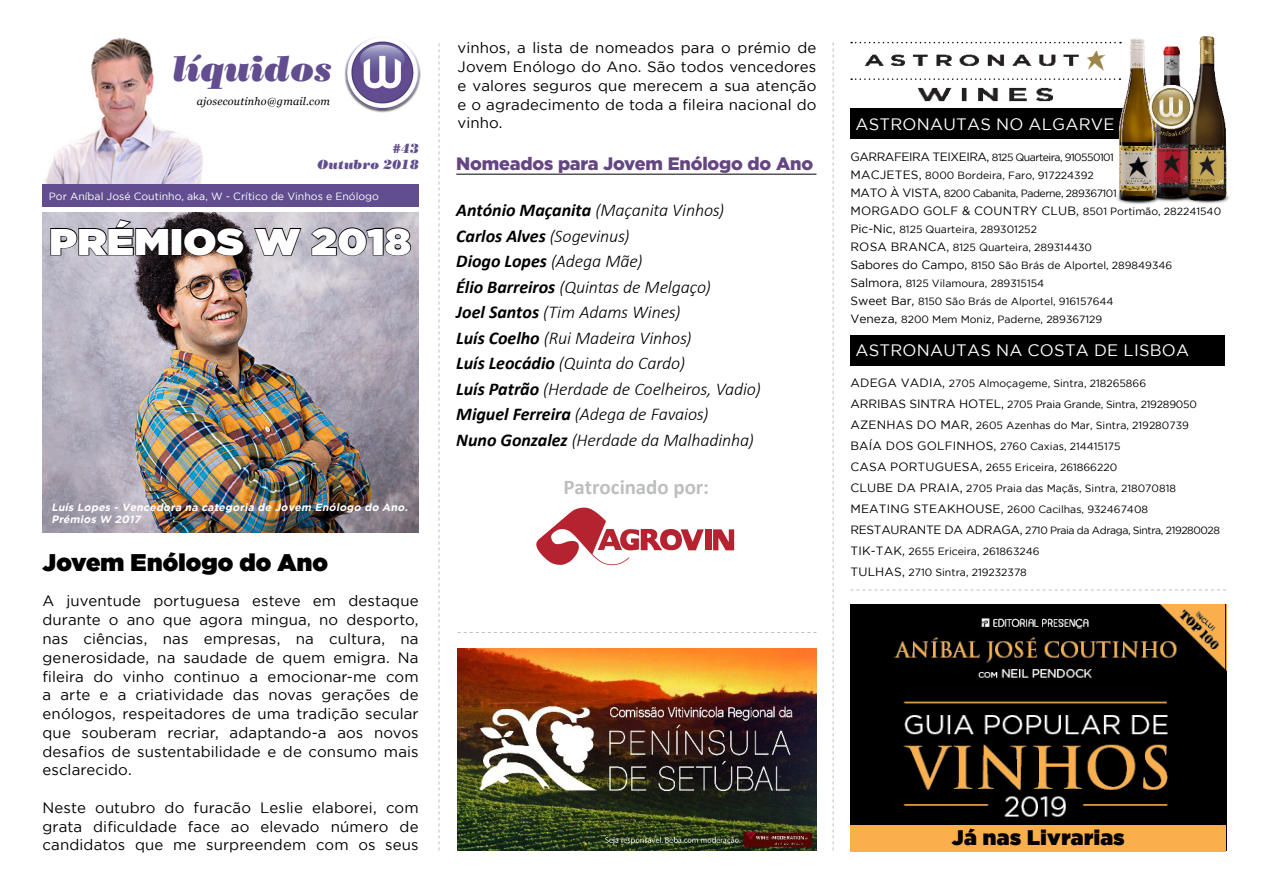
<style>
.page{position:relative;width:1263px;height:893px;background:#fff}
.page>*{position:absolute;margin:0;border:0;box-sizing:border-box;transform-origin:0 0}
.t1{font:37.05px "Gotham Ultra";letter-spacing:.01em;color:#fff;scale:1.1 1}
.t2{font:italic 36px "Bodoni Poster";color:#614d8f}
.t3{font:24px "Gotham Ultra";letter-spacing:.01em;color:#000}
.t4{font:700 21px "Calibri";color:#bcbec0}
.t5{font:21px "Gotham Ultra";letter-spacing:.02em;color:#000}
.t6{font:italic 300 18px/25.5px "Calibri";letter-spacing:-.01em;color:#000}
.t7{font:900 18px "Gotham HTF";letter-spacing:-.01em;color:#664682}
.t8{font:16.5px "Gotham";letter-spacing:.015em;color:#fff}
.t9{font:15px/18.8px "Gotham";letter-spacing:.01em;color:#000;text-align:justify}
.t10{font:italic 13.2px/15.9px "Bodoni Poster";color:#614d8f;text-align:right}
.t11{font:12px "Gotham";letter-spacing:.015em;color:#000}
.t12{font:italic 10.8px "Georgia";letter-spacing:.02em;color:#000}
.t13{font:10.5px/18px "Gotham";color:#000}
.t14{font:10.5px/18px "Gotham";letter-spacing:-.04em;color:#000}
.t15{font:italic 700 10.5px/12px "Gotham";color:#fff}
.t16{font:10.5px "Gotham";color:#fff}
.s1{font-weight:700}
.s2{font-size:12px}
.s3{font-size:10.5px}
</style>
<div class="page">
<img style="left:458px;top:649px;width:358px;height:201px">
<svg style="left:851px;top:78px;width:259px;height:2px"></svg>
<svg style="left:851px;top:42px;width:259px;height:1px"></svg>
<img style="left:864px;top:50px;width:242px;height:21px">
<img style="left:916px;top:87px;width:137px;height:22px">
<img style="left:43px;top:38px;width:160px;height:147px">
<svg style="left:439px;top:43px;width:1px;height:807px"></svg>
<svg style="left:833px;top:43px;width:1px;height:807px"></svg>
<div style="left:43px;top:185px;width:376px;height:22px;background:#614d8f"></div>
<div style="left:345px;top:36px;width:76px;height:77px;background:#000;opacity:.65"></div>
<img style="left:347px;top:36px;width:72px;height:73px">
<svg style="left:458px;top:632px;width:358px;height:1px"></svg>
<svg style="left:850px;top:590px;width:376px;height:1px"></svg>
<div style="left:850px;top:335px;width:375px;height:31px;background:#000"></div>
<div style="left:850px;top:109px;width:367px;height:30px;background:#000"></div>
<img style="left:43px;top:213px;width:376px;height:320px">
<svg style="left:50px;top:218px;width:120px;height:38px;background:#89858e"></svg>
<div style="left:171px;top:228px;width:11px;height:27px;border:2px solid #000"></div>
<svg style="left:183px;top:227px;width:62px;height:30px;background:#261c1a"></svg>
<svg style="left:253px;top:227px;width:50px;height:30px"></svg>
<svg style="left:310px;top:227px;width:102px;height:30px;background:#8f8b95"></svg>
<hr style="left:456px;top:174px;width:360px;height:1px;background:#000">
<img style="left:1110px;top:36px;width:119px;height:168px">
<img style="left:850px;top:605px;width:376px;height:220px">
<div style="left:850px;top:825px;width:376px;height:26px;background:#faaf4c"></div>
<img style="left:978px;top:614px;width:113px;height:18px">
<svg style="left:713px;top:529px;width:21px;height:21px"></svg>
<div style="left:705px;top:529px;width:6px;height:21px;background:#b62330"></div>
<svg style="left:536px;top:507px;width:168px;height:59px"></svg>
<h2 class="t2" style="left:172px;top:47px;width:162px">líquidos</h2>
<p class="t12" style="left:197px;top:94px;width:135px">ajosecoutinho@gmail.com</p>
<p class="t10" style="left:318px;top:141px;width:103px">#43<br>Outubro 2018</p>
<p class="t16" style="left:49px;top:190px;width:332px">Por Aníbal José Coutinho, aka, W - Crítico de Vinhos e Enólogo</p>
<h1 class="t1" style="left:49px;top:220px;width:330px">PRÉMIOS W 2018</h1>
<p class="t15" style="left:51px;top:501px;width:360px">Luís Lopes - Vencedora na categoria de Jovem Enólogo do Ano.<br>Prémios W 2017</p>
<h3 class="t3" style="left:43px;top:549px;width:287px">Jovem Enólogo do Ano</h3>
<p class="t9" style="left:43px;top:592px;width:378px">A juventude portuguesa esteve em destaque durante o ano que agora mingua, no desporto, nas ciências, nas empresas, na cultura, na generosidade, na saudade de quem emigra. Na fileira do vinho continuo a emocionar-me com a arte e a criatividade das novas gerações de enólogos, respeitadores de uma tradição secular que souberam recriar, adaptando-a aos novos desafios de sustentabilidade e de consumo mais esclarecido.</p>
<p class="t9" style="left:43px;top:798px;width:378px">Neste outubro do furacão Leslie elaborei, com grata dificuldade face ao elevado número de candidatos que me surpreendem com os seus</p>
<p class="t9" style="left:457px;top:38px;width:360px">vinhos, a lista de nomeados para o prémio de Jovem Enólogo do Ano. São todos vencedores e valores seguros que merecem a sua atenção e o agradecimento de toda a fileira nacional do vinho.</p>
<p class="t7" style="left:456px;top:153px;width:358px">Nomeados para Jovem Enólogo do Ano</p>
<p class="t6" style="left:456px;top:197px;width:306px"><span class="s1">António Maçanita</span> (Maçanita Vinhos)<br><span class="s1">Carlos Alves</span> (Sogevinus)<br><span class="s1">Diogo Lopes</span> (Adega Mãe)<br><span class="s1">Élio Barreiros</span> (Quintas de Melgaço)<br><span class="s1">Joel Santos</span> (Tim Adams Wines)<br><span class="s1">Luís Coelho</span> (Rui Madeira Vinhos)<br><span class="s1">Luís Leocádio</span> (Quinta do Cardo)<br><span class="s1">Luís Patrão</span> (Herdade de Coelheiros, Vadio)<br><span class="s1">Miguel Ferreira</span> (Adega de Favaios)<br><span class="s1">Nuno Gonzalez</span> (Herdade da Malhadinha)</p>
<h3 class="t4" style="left:563px;top:474px;width:147px">Patrocinado por:</h3>
<p class="t8" style="left:855px;top:115px;width:258px">Astronautas nO ALGARVE</p>
<p class="t14" style="left:850px;top:148px;width:268px"><span class="s2">Garrafeira Teixeira,</span> 8125 Quarteira, 910550101<br><span class="s2">MacJetes,</span> 8000 Bordeira, Faro, 917224392<br><span class="s2">Mato à Vista,</span> 8200 Cabanita, Paderne, 289367101</p>
<p class="t11" style="left:850px;top:204px;width:372px">Morgado Golf &amp; Country Club, <span class="s3">8501 Portimão, 282241540</span></p>
<p class="t13" style="left:850px;top:220px;width:323px"><span class="s2">Pic-N ic,</span> 8125 Quarteira, 289301252<br><span class="s2">Rosa B ranca,</span> 8125 Quarteira, 289314430<br><span class="s2">Sabores do Campo,</span> 8150 São Brás de Alportel, 289849346<br><span class="s2">Salmora,</span> 8125 Vilamoura, 289315154<br><span class="s2">Sweet Bar,</span> 8150 São B rás de Alportel, 916157644<br><span class="s2">Veneza,</span> 8200 Mem Moniz, Paderne, 289367129</p>
<p class="t8" style="left:855px;top:341px;width:332px">Astronautas na Costa de Lisboa</p>
<p class="t13" style="left:850px;top:372px;width:348px;line-height:21px"><span class="s2">Adega Vadia,</span> 2705 Almoçageme, Sintra, 218265866<br><span class="s2">Arribas Sintra Hotel,</span> 2705 Praia Grande, Sintra, 219289050</p>
<p class="t11" style="left:850px;top:418px;width:46px">Azenhas</p>
<p class="t13" style="left:850px;top:414px;width:340px;line-height:21px;text-indent:66px"><span class="s2">do Mar,</span> 2605 Azenhas do Mar, Sintra, 219280739<br><span class="s2">Baía dos Golfinh os,</span> 2760 Caxias, 214415175</p>
<p class="t11" style="left:850px;top:460px;width:19px">Casa</p>
<p class="t13" style="left:850px;top:456px;width:327px;line-height:21px;text-indent:40px"><span class="s2">Portuguesa,</span> 2655 Ericeira, 261866220<br><span class="s2">Clube da Praia,</span> 2705 Praia das Maçãs, Sintra, 218070818<br><span class="s2">Meating Steakh ous e,</span> 2600 Cacilhas, 932467408</p>
<p class="t11" style="left:850px;top:523px;width:76px">RestAURANTE</p>
<p class="t14" style="left:850px;top:519px;width:371px;line-height:21px;text-indent:94px"><span class="s2">da Adraga,</span> 2710 Praia da Adraga, Sintra, 219280028<br><span class="s2">Tik-Ta k,</span> 2655 Ericeira, 261863246</p>
<p class="t11" style="left:850px;top:565px;width:35px">Tulhas</p>
<p class="t13" style="left:902px;top:563px;width:126px"><span class="s2">,</span> 2710 Sintra, 219232378</p>
<h3 class="t5" style="left:952px;top:825px;width:174px">Já nas Livrarias</h3>
</div>
